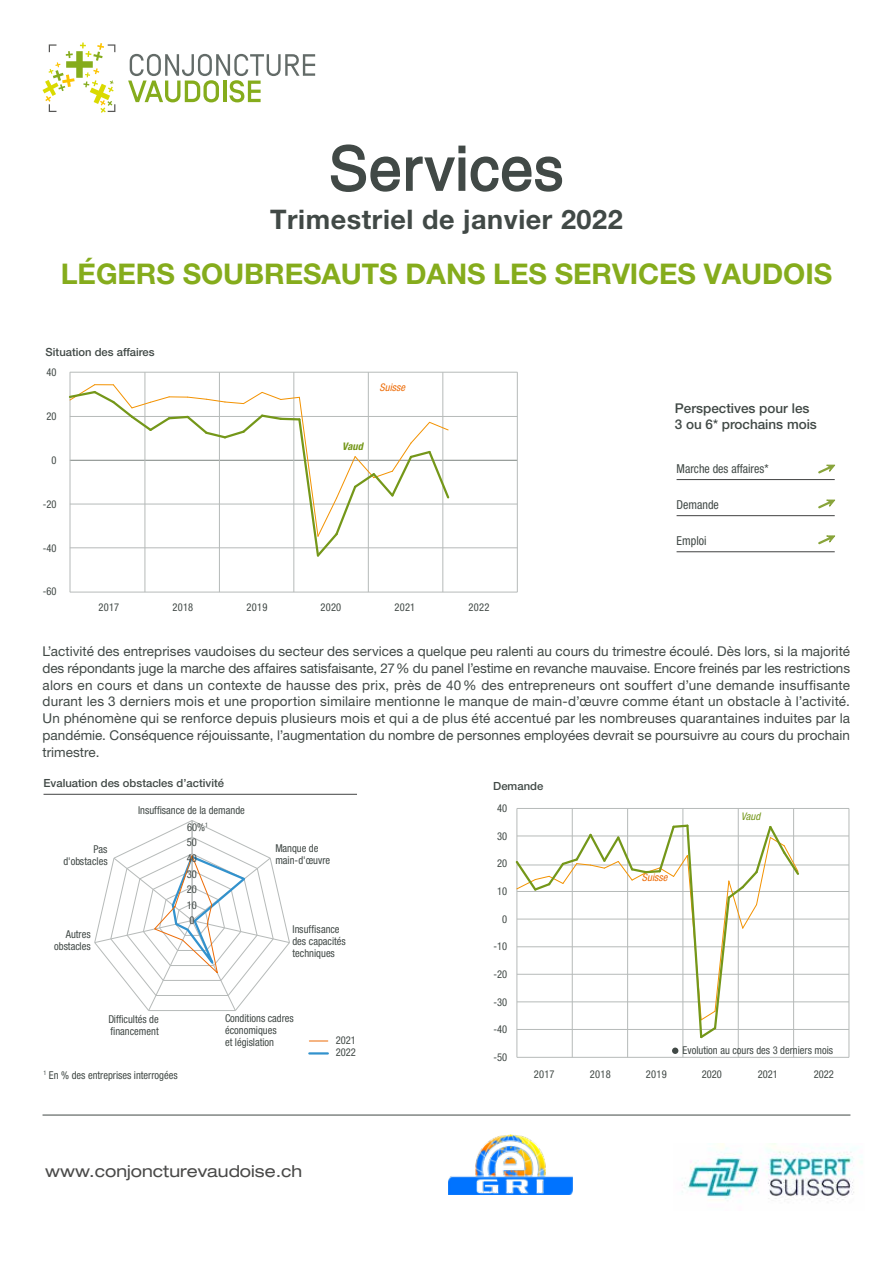
<style>
.page{position:relative;width:893px;height:1263px;background:#fff}
.page>*{position:absolute;margin:0;border:0;box-sizing:border-box;transform-origin:0 0}
.t1{font:700 28.5px "Helvetica Neue LT Pro";letter-spacing:-.005em;color:#85ac1c}
.t2{font:700 27px "Helvetica Neue LT Pro";letter-spacing:.02em;color:#414946}
.t3{font:expanded 16.5px "Helvetica Neue LT Pro";color:#4a4a49}
.t4{font:13.5px/16.8px "Helvetica Neue LT Pro";color:#414946;text-align:justify}
.t5{font:500 13.5px/16.2px "Helvetica Neue LT Pro";color:#414946}
.t6{font:condensed 12.3px "Helvetica Neue LT Pro";color:#414946}
.t7{font:500 11.25px "Helvetica Neue LT Pro";color:#414946}
.t8{font:condensed 10.8px/12px "Helvetica Neue LT Pro";color:#414946}
.t9{font:italic condensed 10.5px "Helvetica Neue LT Pro";color:#ed6b06}
.t10{font:italic 700 condensed 10.5px "Helvetica Neue LT Pro";color:#749719}
.t11{font:italic condensed 10.5px "Helvetica Neue LT Pro";color:#749719}
</style>
<div class="page">
<img style="left:449px;top:1135px;width:124px;height:59px">
<hr style="left:43px;top:1115px;width:807px;height:1px;background:#414946">
<svg style="left:128px;top:54px;width:187px;height:48px"></svg>
<svg style="left:43px;top:43px;width:72px;height:70px"></svg>
<svg style="left:330px;top:144px;width:233px;height:48px"></svg>
<hr style="left:677px;top:479px;width:158px;height:1px;background:#414242">
<hr style="left:677px;top:515px;width:158px;height:1px;background:#414242">
<hr style="left:677px;top:551px;width:158px;height:1px;background:#414242">
<svg style="left:818px;top:464px;width:18px;height:10px"></svg>
<svg style="left:818px;top:499px;width:18px;height:10px"></svg>
<svg style="left:818px;top:535px;width:18px;height:10px"></svg>
<hr style="left:70px;top:547px;width:447px;height:1px;background:#b6bab9">
<hr style="left:70px;top:592px;width:447px;height:1px;background:#b6bab9">
<hr style="left:70px;top:504px;width:447px;height:1px;background:#b6bab9">
<hr style="left:70px;top:460px;width:447px;height:1px;background:#7b8380">
<hr style="left:70px;top:416px;width:447px;height:1px;background:#b6bab9">
<hr style="left:70px;top:372px;width:447px;height:1px;background:#b6bab9">
<hr style="left:70px;top:372px;width:1px;height:220px;background:#b6bab9">
<hr style="left:145px;top:372px;width:1px;height:220px;background:#b6bab9">
<hr style="left:219px;top:372px;width:1px;height:220px;background:#b6bab9">
<hr style="left:294px;top:372px;width:1px;height:220px;background:#b6bab9">
<hr style="left:368px;top:372px;width:1px;height:220px;background:#b6bab9">
<hr style="left:443px;top:372px;width:1px;height:220px;background:#b6bab9">
<hr style="left:517px;top:372px;width:1px;height:220px;background:#b6bab9">
<svg style="left:69px;top:384px;width:382px;height:175px"></svg>
<img style="left:682px;top:1143px;width:181px;height:57px">
<hr style="left:44px;top:794px;width:313px;height:1px;background:#414242">
<svg style="left:309px;top:1052px;width:19px;height:2px"></svg>
<svg style="left:309px;top:1040px;width:19px;height:1px"></svg>
<hr style="left:517px;top:1057px;width:332px;height:1px;background:#b6bab9">
<hr style="left:517px;top:1029px;width:332px;height:1px;background:#b6bab9">
<hr style="left:517px;top:1001px;width:332px;height:1px;background:#b6bab9">
<hr style="left:517px;top:946px;width:332px;height:1px;background:#b6bab9">
<hr style="left:517px;top:974px;width:332px;height:1px;background:#b6bab9">
<hr style="left:517px;top:919px;width:332px;height:1px;background:#b6bab9">
<hr style="left:517px;top:891px;width:332px;height:1px;background:#b6bab9">
<hr style="left:517px;top:808px;width:332px;height:1px;background:#b6bab9">
<hr style="left:517px;top:865px;width:332px;height:1px;background:#b6bab9">
<hr style="left:517px;top:836px;width:332px;height:1px;background:#b6bab9">
<hr style="left:517px;top:808px;width:1px;height:249px;background:#b6bab9">
<hr style="left:572px;top:808px;width:1px;height:249px;background:#b6bab9">
<hr style="left:627px;top:808px;width:1px;height:249px;background:#b6bab9">
<hr style="left:683px;top:808px;width:1px;height:249px;background:#b6bab9">
<hr style="left:738px;top:808px;width:1px;height:249px;background:#b6bab9">
<hr style="left:793px;top:808px;width:1px;height:249px;background:#b6bab9">
<hr style="left:849px;top:808px;width:1px;height:249px;background:#b6bab9">
<svg style="left:94px;top:820px;width:196px;height:191px"></svg>
<svg style="left:515px;top:823px;width:286px;height:217px"></svg>
<div style="left:672px;top:1047px;width:6px;height:7px;background:#414946;border-radius:50%"></div>
<h2 class="t2" style="left:270px;top:202px;width:354px">Trimestriel de janvier 2022</h2>
<h1 class="t1" style="left:61px;top:256px;width:773px">LÉGERS SOUBRESAUTS DANS LES SERVICES VAUDOIS</h1>
<p class="t7" style="left:46px;top:346px;width:111px">Situation des affaires</p>
<p class="t8" style="left:47px;top:366px;width:12px">40</p>
<p class="t8" style="left:47px;top:410px;width:12px">20</p>
<p class="t8" style="left:52px;top:454px;width:7px">0</p>
<p class="t8" style="left:43px;top:498px;width:15px">-20</p>
<p class="t8" style="left:43px;top:542px;width:15px">-40</p>
<p class="t8" style="left:43px;top:585px;width:15px">-60</p>
<p class="t9" style="left:380px;top:381px;width:27px">Suisse</p>
<p class="t10" style="left:342px;top:440px;width:22px">Vaud</p>
<p class="t8" style="left:98px;top:601px;width:22px">2017</p>
<p class="t8" style="left:172px;top:601px;width:22px">2018</p>
<p class="t8" style="left:246px;top:601px;width:23px">2019</p>
<p class="t8" style="left:321px;top:601px;width:22px">2020</p>
<p class="t8" style="left:395px;top:601px;width:22px">2021</p>
<p class="t8" style="left:469px;top:601px;width:22px">2022</p>
<p class="t5" style="left:675px;top:400px;width:144px">Perspectives pour les<br>3 ou 6* prochains mois</p>
<p class="t6" style="left:677px;top:462px;width:93px">Marche des affaires*</p>
<p class="t6" style="left:677px;top:498px;width:44px">Demande</p>
<p class="t6" style="left:677px;top:534px;width:31px">Emploi</p>
<p class="t4" style="left:43px;top:643px;width:809px">L’activité des entreprises vaudoises du secteur des services a quelque peu ralenti au cours du trimestre écoulé. Dès lors, si la majorité des répondants juge la marche des affaires satisfaisante, 27% du panel l’estime en revanche mauvaise. Encore freinés par les restrictions alors en cours et dans un contexte de hausse des prix, près de 40% des entrepreneurs ont souffert d’une demande insuffisante durant les 3 derniers mois et une proportion similaire mentionne le manque de main-d’œuvre comme étant un obstacle à l’activité.<br>Un phénomène qui se renforce depuis plusieurs mois et qui a de plus été accentué par les nombreuses quarantaines induites par la pandémie. Conséquence réjouissante, l’augmentation du nombre de personnes employées devrait se poursuivre au cours du prochain trimestre.</p>
<p class="t7" style="left:44px;top:776px;width:182px">Evaluation des obstacles d’activité</p>
<p class="t8" style="left:138px;top:804px;width:108px">Insuffisance de la demande</p>
<p class="t8" style="left:64px;top:843px;width:46px;text-align:right">Pas d'obstacles</p>
<p class="t8" style="left:54px;top:928px;width:38px;text-align:right">Autres obstacles</p>
<p class="t8" style="left:187px;top:821px;width:22px">60%<sup>1</sup></p>
<p class="t8" style="left:187px;top:836px;width:12px">50</p>
<p class="t8" style="left:187px;top:852px;width:12px">40</p>
<p class="t8" style="left:187px;top:868px;width:12px">30</p>
<p class="t8" style="left:187px;top:883px;width:12px">20</p>
<p class="t8" style="left:187px;top:899px;width:12px">10</p>
<p class="t8" style="left:189px;top:914px;width:7px">0</p>
<p class="t8" style="left:275px;top:842px;width:56px">Manque de main-d'œuvre</p>
<p class="t8" style="left:293px;top:923px;width:55px">Insuffisance des capacités techniques</p>
<p class="t8" style="left:108px;top:1013px;width:52px">Difficultés de financement</p>
<p class="t8" style="left:44px;top:1069px;width:136px"><sup>1</sup> En % des entreprises interrogées</p>
<p class="t8" style="left:225px;top:1012px;width:70px">Conditions cadres économiques<br>et législation</p>
<p class="t8" style="left:336px;top:1034px;width:22px">2021</p>
<p class="t8" style="left:336px;top:1046px;width:22px">2022</p>
<p class="t3" style="left:45px;top:1161px;width:259px">www.conjoncturevaudoise.ch</p>
<p class="t7" style="left:493px;top:780px;width:52px">Demande</p>
<p class="t8" style="left:497px;top:802px;width:12px">40</p>
<p class="t8" style="left:497px;top:830px;width:12px">30</p>
<p class="t8" style="left:497px;top:857px;width:12px">20</p>
<p class="t8" style="left:497px;top:885px;width:12px">10</p>
<p class="t8" style="left:502px;top:913px;width:7px">0</p>
<p class="t8" style="left:494px;top:940px;width:15px">-10</p>
<p class="t8" style="left:493px;top:968px;width:15px">-20</p>
<p class="t8" style="left:494px;top:995px;width:15px">-30</p>
<p class="t8" style="left:493px;top:1023px;width:15px">-40</p>
<p class="t8" style="left:493px;top:1051px;width:15px">-50</p>
<p class="t9" style="left:642px;top:871px;width:27px">Suisse</p>
<p class="t11" style="left:741px;top:810px;width:21px">Vaud</p>
<p class="t8" style="left:683px;top:1044px;width:152px">Evolution au cours des 3 derniers mois</p>
<p class="t8" style="left:534px;top:1068px;width:22px">2017</p>
<p class="t8" style="left:590px;top:1068px;width:23px">2018</p>
<p class="t8" style="left:646px;top:1068px;width:23px">2019</p>
<p class="t8" style="left:702px;top:1068px;width:22px">2020</p>
<p class="t8" style="left:758px;top:1068px;width:22px">2021</p>
<p class="t8" style="left:814px;top:1068px;width:22px">2022</p>
</div>
